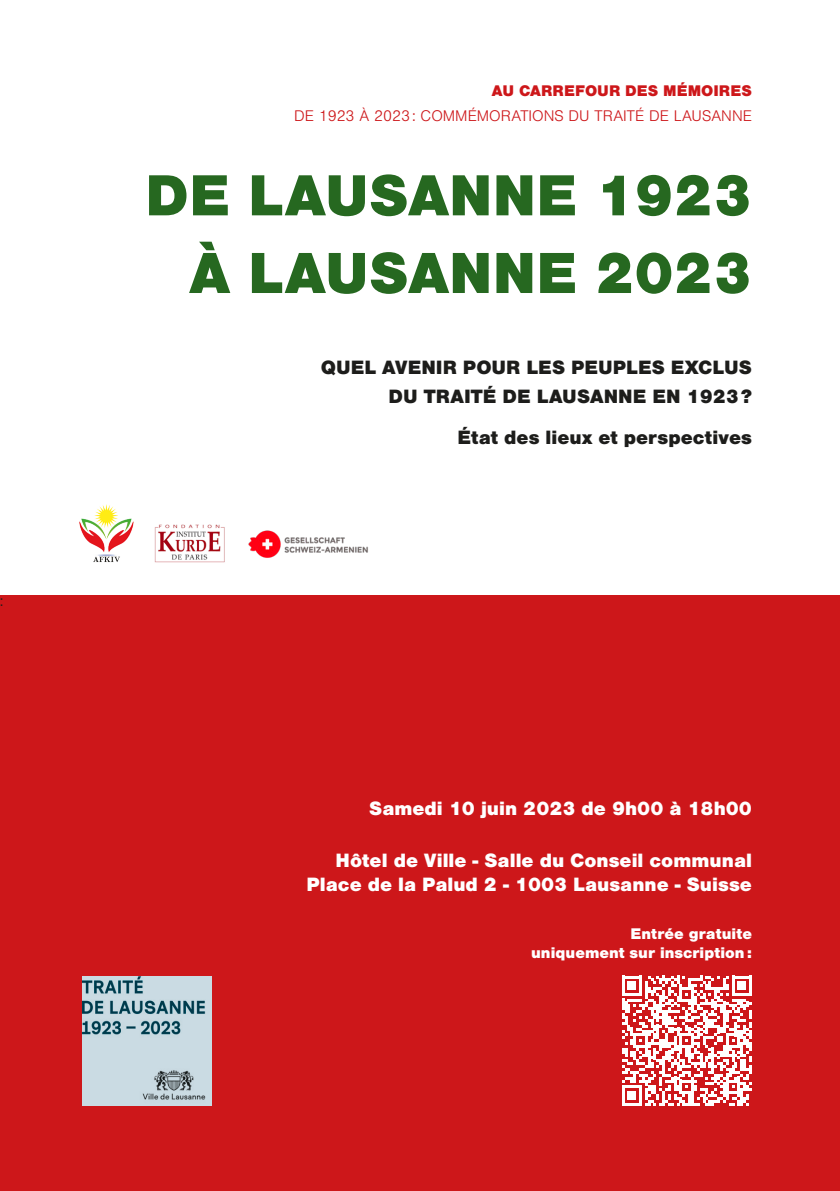
<style>
.page{position:relative;width:840px;height:1191px;background:#fff}
.page>*{position:absolute;margin:0;border:0;box-sizing:border-box;transform-origin:0 0}
.t1{font:900 60px/77.6px "Nimbus San";color:#266820;text-align:right}
.t2{font:900 20px/24px "Nimbus San";color:#fff;text-align:right}
.t3{font:900 20px/29.6px "Nimbus San";color:#1d1d1b;text-align:right}
.t4{font:300 16px "Nimbus San";color:#cd171a}
.t5{font:900 16px/19.2px "Nimbus San";color:#fff;text-align:right}
.t6{font:900 16px "Nimbus San";color:#cd171a}
.t7{font:300 16px "Nimbus San";color:#1d1d1b}
</style>
<div class="page">
<div style="left:0;top:595px;width:839px;height:596px;background:#cd171a"></div>
<img style="left:79px;top:504px;width:55px;height:58px">
<img style="left:248px;top:530px;width:120px;height:28px">
<img style="left:154px;top:524px;width:71px;height:39px">
<img style="left:82px;top:976px;width:129px;height:130px">
<svg style="left:622px;top:975px;width:129px;height:130px"></svg>
<p class="t7" style="left:-1px;top:592px;width:5px">:</p>
<p class="t6" style="left:491px;top:81px;width:261px">AU CARREFOUR DES MÉMOIRES</p>
<p class="t4" style="left:294px;top:107px;width:459px">DE 1923 À 2023: COMMÉMORATIONS DU TRAITÉ DE LAUSANNE</p>
<h1 class="t1" style="left:145px;top:157px;width:608px">DE LAUSANNE 1923<br>À LAUSANNE 2023</h1>
<p class="t3" style="left:320px;top:352px;width:432px">QUEL AVENIR POUR LES PEUPLES EXCLUS<br>DU TRAITÉ DE LAUSANNE EN 1923?</p>
<p class="t3" style="left:457px;top:423px;width:296px">État des lieux et perspectives</p>
<p class="t2" style="left:369px;top:796px;width:384px">Samedi 10 juin 2023 de 9h00 à 18h00</p>
<p class="t2" style="left:306px;top:848px;width:446px">Hôtel de Ville - Salle du Conseil communal<br>Place de la Palud 2 - 1003 Lausanne - Suisse</p>
<p class="t5" style="left:531px;top:923px;width:222px">Entrée gratuite<br>uniquement sur inscription :</p>
</div>
